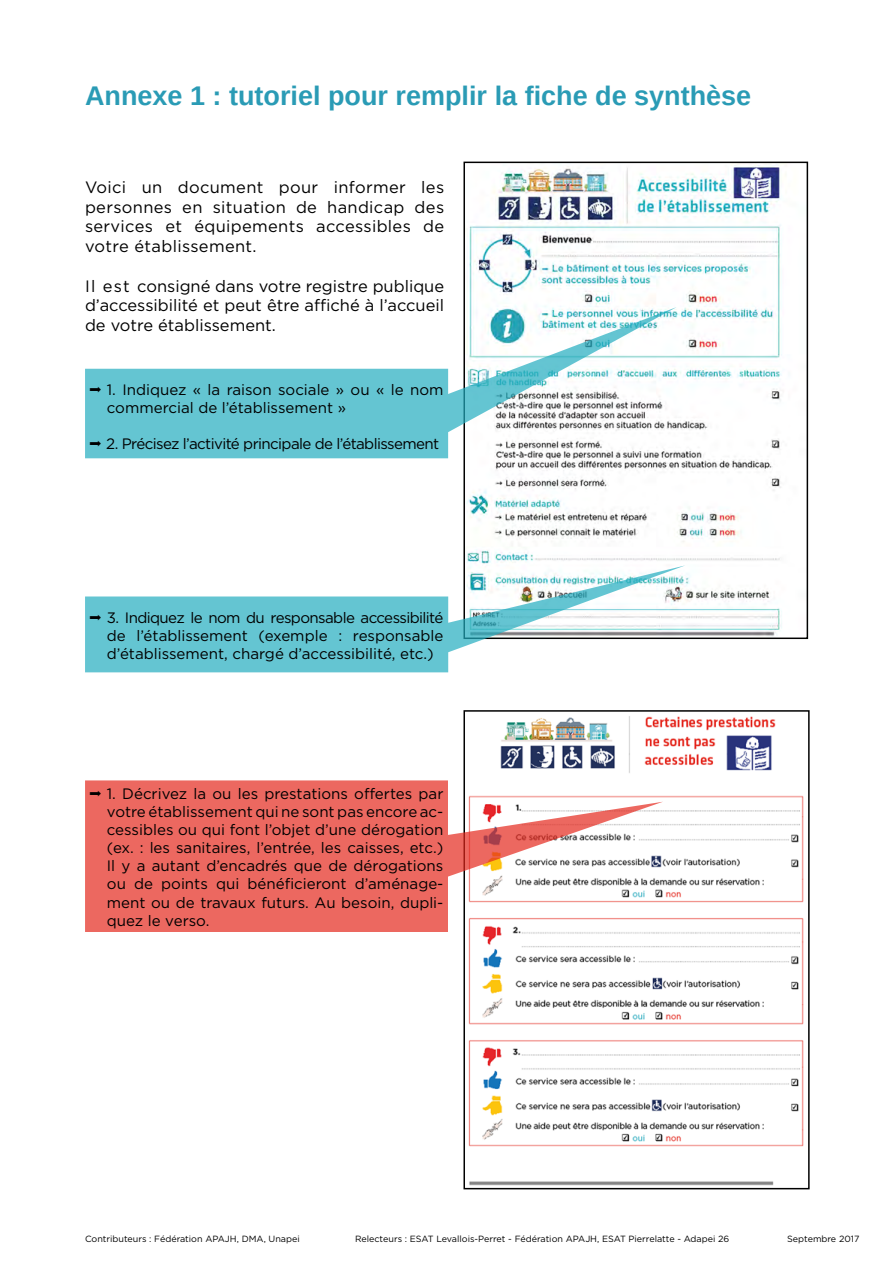
<style>
.page{position:relative;width:893px;height:1263px;background:#fff}
.page>*{position:absolute;margin:0;border:0;box-sizing:border-box;transform-origin:0 0}
.t1{font:700 27px "Liberation Sans";color:#2a9bb5}
.t2{font:16.5px/19.8px "Gotham";color:#000;text-align:justify}
.t3{font:15.15px/18.1px "Gotham";color:#000;text-align:justify}
.t4{font:15.15px "Gotham";letter-spacing:-.04em;color:#000}
.t5{font:9px "Gotham";color:#000}
</style>
<div class="page">
<img style="left:468px;top:716px;width:336px;height:470px">
<div style="left:463px;top:710px;width:347px;height:479px;border:2px solid #000"></div>
<img style="left:466px;top:165px;width:316px;height:471px">
<div style="left:463px;top:162px;width:345px;height:477px;border:2px solid #000"></div>
<svg style="left:85px;top:307px;width:592px;height:151px"></svg>
<svg style="left:85px;top:565px;width:600px;height:107px"></svg>
<svg style="left:85px;top:780px;width:578px;height:152px;fill:#ec6860"></svg>
<svg style="left:90px;top:615px;width:11px;height:6px"></svg>
<svg style="left:90px;top:386px;width:11px;height:6px"></svg>
<svg style="left:90px;top:441px;width:11px;height:6px"></svg>
<svg style="left:90px;top:790px;width:11px;height:6px"></svg>
<p class="t1" style="left:85px;top:77px;width:668px">Annexe 1 : tutoriel pour remplir la fiche de synthèse</p>
<p class="t2" style="left:85px;top:177px;width:361px">Voici un document pour informer les personnes en situation de handicap des services et équipements accessibles de votre établissement.</p>
<p class="t2" style="left:85px;top:276px;width:361px">Il est consigné dans votre registre publique d’accessibilité et peut être affiché à l’accueil de votre établissement.</p>
<p class="t3" style="left:107px;top:380px;width:338px">1. Indiquez « la raison sociale » ou « le nom commercial de l’établissement »</p>
<p class="t4" style="left:106px;top:434px;width:335px">2. Précisez l’activité principale de l’établissement</p>
<p class="t3" style="left:107px;top:608px;width:338px">3. Indiquez le nom du responsable accessibilité de l’établissement (exemple : responsable d’établissement, chargé d’accessibilité, etc.)</p>
<p class="t3" style="left:107px;top:784px;width:338px">1. Décrivez la ou les prestations offertes par votre établissement qui ne sont pas encore ac&shy;cessibles ou qui font l’objet d’une dérogation (ex. : les sanitaires, l’entrée, les caisses, etc.)<br>Il y a autant d’encadrés que de dérogations ou de points qui bénéficieront d’aménage&shy;ment ou de travaux futurs. Au besoin, dupli&shy;quez le verso.</p>
<p class="t5" style="left:85px;top:1233px;width:216px">Contributeurs : Fédération APAJH, DMA, Unapei</p>
<p class="t5" style="left:355px;top:1233px;width:376px">Relecteurs : ESAT Levallois-Perret - Fédération APAJH, ESAT Pierrelatte - Adapei 26</p>
<p class="t5" style="left:787px;top:1233px;width:74px">Septembre 2017</p>
</div>
